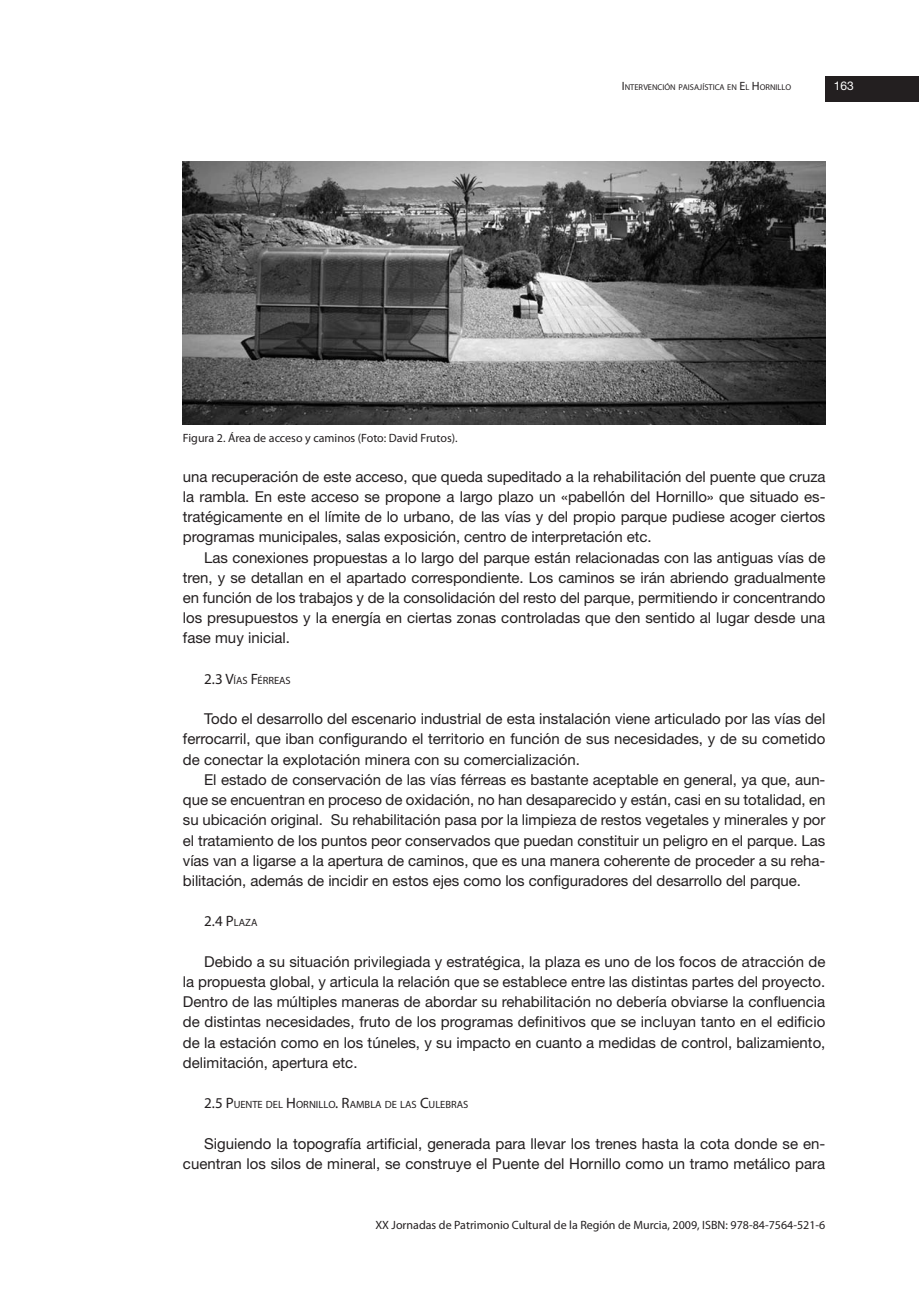
<style>
.page{position:relative;width:919px;height:1289px;background:#fff}
.page>*{position:absolute;margin:0;border:0;box-sizing:border-box;transform-origin:0 0}
.t1{font:15px/20.2px "Helvetica Neue";color:#231f20;text-align:justify}
.t2{font:15px "Myriad Pro";color:#231f20}
.t3{font:12px "Myriad Pro";color:#231f20}
.t4{font:12px "Helvetica Neue";color:#fff}
.t5{font:10.5px "Myriad Pro";color:#231f20}
.t6{font:8.4px "Myriad Pro";color:#231f20}
.s1{font-size:12px}
.s2{font-size:15px}
.s3{font-size:10.5px}
</style>
<div class="page">
<div style="left:825px;top:77px;width:93px;height:25px;background:#231f20"></div>
<img style="left:183px;top:162px;width:642px;height:262px">
<p class="t3" style="left:183px;top:433px;width:276px">Figura 2. Área de acceso y caminos (Foto: David Frutos).</p>
<p class="t6" style="left:621px;top:82px;width:171px"><span class="s1">I</span>NTERVENCIÓN PAISAJÍSTICA EN <span class="s1">E</span>L <span class="s1">H</span>ORNILLO</p>
<p class="t4" style="left:833px;top:82px;width:22px">163</p>
<p class="t1" style="left:183px;top:468px;width:644px">una recuperación de este acceso, que queda supeditado a la rehabilitación del puente que cruza la rambla. En este acceso se propone a largo plazo un «pabellón del Hornillo» que situado es&shy;tratégicamente en el límite de lo urbano, de las vías y del propio parque pudiese acoger ciertos programas municipales, salas exposición, centro de interpretación etc.</p>
<p class="t1" style="left:183px;top:548px;width:644px;text-indent:21px">Las conexiones propuestas a lo largo del parque están relacionadas con las antiguas vías de tren, y se detallan en el apartado correspondiente. Los caminos se irán abriendo gradualmente en función de los trabajos y de la consolidación del resto del parque, permitiendo ir concentrando los presupuestos y la energía en ciertas zonas controladas que den sentido al lugar desde una fase muy inicial.</p>
<p class="t5" style="left:204px;top:674px;width:88px"><span class="s2">2.3 V</span>ÍAS <span class="s2">F</span>ÉRREAS</p>
<p class="t1" style="left:183px;top:710px;width:644px;text-indent:21px">Todo el desarrollo del escenario industrial de esta instalación viene articulado por las vías del ferrocarril, que iban configurando el territorio en función de sus necesidades, y de su cometido de conectar la explotación minera con su comercialización.</p>
<p class="t1" style="left:183px;top:770px;width:644px;text-indent:21px">El estado de conservación de las vías férreas es bastante aceptable en general, ya que, aun&shy;que se encuentran en proceso de oxidación, no han desaparecido y están, casi en su totalidad, en su ubicación original. Su rehabilitación pasa por la limpieza de restos vegetales y minerales y por el tratamiento de los puntos peor conservados que puedan constituir un peligro en el parque. Las vías van a ligarse a la apertura de caminos, que es una manera coherente de proceder a su reha&shy;bilitación, además de incidir en estos ejes como los configuradores del desarrollo del parque.</p>
<p class="t2" style="left:204px;top:912px;width:55px">2.4 P<span class="s3">LAZA</span></p>
<p class="t1" style="left:183px;top:952px;width:644px;text-indent:21px">Debido a su situación privilegiada y estratégica, la plaza es uno de los focos de atracción de la propuesta global, y articula la relación que se establece entre las distintas partes del proyecto.<br>Dentro de las múltiples maneras de abordar su rehabilitación no debería obviarse la confluencia de distintas necesidades, fruto de los programas definitivos que se incluyan tanto en el edificio de la estación como en los túneles, y su impacto en cuanto a medidas de control, balizamiento, delimitación, apertura etc.</p>
<p class="t5" style="left:204px;top:1098px;width:265px"><span class="s2">2.5 P</span>UENTE DEL <span class="s2">H</span>ORNILLO<span class="s2">. R</span>AMBLA DE LAS <span class="s2">C</span>ULEBRAS</p>
<p class="t1" style="left:183px;top:1134px;width:644px;text-align:right">Siguiendo la topografía artificial, generada para llevar los trenes hasta la cota donde se en&shy;cuentran los silos de mineral, se construye el Puente del Hornillo como un tramo metálico para</p>
<p class="t3" style="left:375px;top:1219px;width:451px">XX Jornadas de Patrimonio Cultural de la Región de Murcia, 2009, ISBN: 978-84-7564-521-6</p>
</div>
